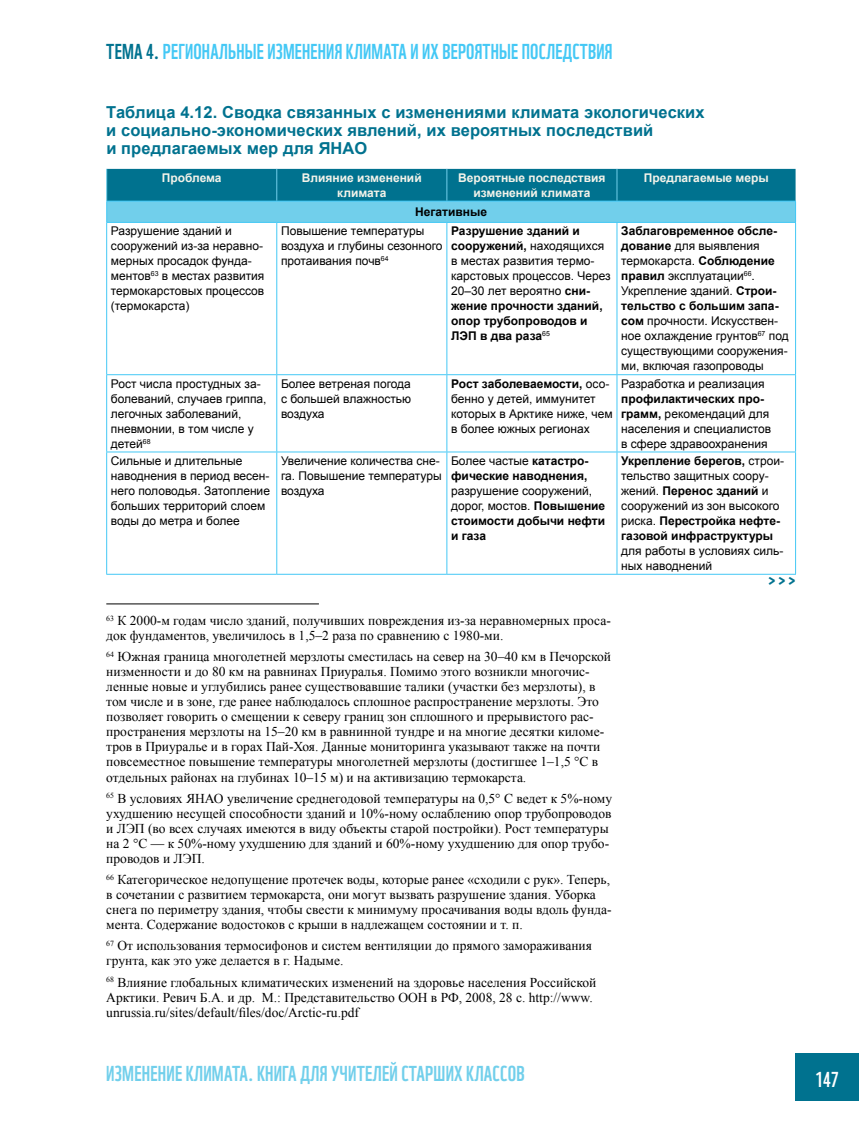
<style>
.page{position:relative;width:859px;height:1123px;background:#fff}
.page>*{position:absolute;margin:0;border:0;box-sizing:border-box;transform-origin:0 0}
.t1{font:21px "WWF";letter-spacing:.01em;color:#44c8f5}
.t2{font:21px "WWF";letter-spacing:.01em;color:#71cfeb}
.t3{font:21px "WWF";color:#00728f}
.t4{font:21px "WWF";color:#fff}
.t5{font:18px "WWF";color:#00728f}
.t6{font:700 16.5px/18px "Arial";letter-spacing:.005em;color:#00728f}
.t7{font:13.5px/15px "Times New Roman";color:#000}
.t8{font:12px/15px "Arial";color:#000}
.t9{font:700 12px/15px "Arial";color:#000}
.t10{font:700 12px/15px "Arial";color:#f4f3ea;text-align:center}
.s1{color:#00728f}
.s2{font-weight:400}
.s3{font-weight:700}
</style>
<div class="page">
<div style="left:795px;top:1053px;width:64px;height:47px;background:#00728f"></div>
<hr style="left:106px;top:603px;width:213px;height:1px;background:#000">
<svg style="left:107px;top:223px;width:688px;height:351px"></svg>
<hr style="left:276px;top:223px;width:1px;height:151px;background:#44c8f5">
<hr style="left:446px;top:223px;width:1px;height:151px;background:#44c8f5">
<hr style="left:617px;top:223px;width:1px;height:151px;background:#44c8f5">
<hr style="left:276px;top:375px;width:1px;height:76px;background:#44c8f5">
<hr style="left:446px;top:375px;width:1px;height:76px;background:#44c8f5">
<hr style="left:617px;top:375px;width:1px;height:76px;background:#44c8f5">
<hr style="left:276px;top:452px;width:1px;height:122px;background:#44c8f5">
<hr style="left:446px;top:452px;width:1px;height:122px;background:#44c8f5">
<hr style="left:617px;top:452px;width:1px;height:122px;background:#44c8f5">
<hr style="left:106px;top:223px;width:1px;height:151px;background:#44c8f5">
<hr style="left:106px;top:375px;width:1px;height:76px;background:#44c8f5">
<hr style="left:106px;top:452px;width:1px;height:122px;background:#44c8f5">
<hr style="left:795px;top:223px;width:1px;height:151px;background:#44c8f5">
<hr style="left:106px;top:374px;width:171px;height:1px;background:#44c8f5">
<hr style="left:277px;top:374px;width:170px;height:1px;background:#44c8f5">
<hr style="left:447px;top:374px;width:170px;height:1px;background:#44c8f5">
<hr style="left:617px;top:374px;width:179px;height:1px;background:#44c8f5">
<hr style="left:795px;top:375px;width:1px;height:76px;background:#44c8f5">
<hr style="left:106px;top:451px;width:171px;height:1px;background:#44c8f5">
<hr style="left:277px;top:451px;width:170px;height:1px;background:#44c8f5">
<hr style="left:447px;top:451px;width:170px;height:1px;background:#44c8f5">
<hr style="left:617px;top:451px;width:179px;height:1px;background:#44c8f5">
<hr style="left:795px;top:452px;width:1px;height:122px;background:#44c8f5">
<hr style="left:106px;top:574px;width:171px;height:1px;background:#44c8f5">
<hr style="left:277px;top:574px;width:170px;height:1px;background:#44c8f5">
<hr style="left:447px;top:574px;width:170px;height:1px;background:#44c8f5">
<hr style="left:617px;top:574px;width:179px;height:1px;background:#44c8f5">
<svg style="left:106px;top:169px;width:690px;height:53px;background:#2d97b4"></svg>
<hr style="left:106px;top:222px;width:171px;height:1px;background:#44c8f5">
<hr style="left:277px;top:222px;width:170px;height:1px;background:#44c8f5">
<hr style="left:447px;top:222px;width:170px;height:1px;background:#44c8f5">
<hr style="left:617px;top:222px;width:179px;height:1px;background:#44c8f5">
<h1 class="t3" style="left:106px;top:35px;width:10px">ТЕМА</h1>
<h1 class="t1" style="left:146px;top:35px;width:139px"><span class="s1">4.</span> РЕГИОНАЛЬНЫЕ ИЗМЕНЕН</h1>
<h1 class="t1" style="left:326px;top:35px;width:55px">ИЯ КЛИМАТА</h1>
<h1 class="t1" style="left:410px;top:35px;width:203px">И ИХ ВЕРОЯТНЫЕ ПОСЛЕДСТВИЯ</h1>
<p class="t6" style="left:106px;top:104px;width:600px">Таблица 4.12. Сводка связанных с изменениями климата экологических и социально-экономических явлений, их вероятных последствий<br>и предлагаемых мер для ЯНАО</p>
<p class="t10" style="left:162px;top:170px;width:61px">Проблема</p>
<p class="t10" style="left:302px;top:170px;width:121px">Влияние изменений климата</p>
<p class="t10" style="left:458px;top:170px;width:149px">Вероятные последствия изменений климата</p>
<p class="t10" style="left:644px;top:170px;width:126px">Предлагаемые меры</p>
<p class="t9" style="left:415px;top:205px;width:73px">Негативные</p>
<p class="t8" style="left:111px;top:224px;width:155px">Разрушение зданий и сооружений из-за неравно&shy;мерных просадок фунда&shy;ментов<sup>63</sup> в местах развития термокарстовых процессов (термокарста)</p>
<p class="t8" style="left:281px;top:224px;width:163px">Повышение температуры воздуха и глубины сезонного протаивания почв<sup>64</sup></p>
<p class="t9" style="left:451px;top:224px;width:161px">Разрушение зданий и сооружений, <span class="s2">находящихся в местах развития термо&shy;карстовых процессов. Через<br>20–30 лет вероятно</span> сни&shy;жение прочности зданий, опор трубопроводов и<br>ЛЭП в два раза<sup>65</sup></p>
<p class="t8" style="left:621px;top:224px;width:169px"><span class="s3">Заблаговременное обсле&shy;дование</span> для выявления термокарста. <span class="s3">Соблюдение правил</span> эксплуатации<sup>66</sup>.<br>Укрепление зданий. <span class="s3">Строи&shy;тельство с большим запа&shy;сом</span> прочности. Искусствен&shy;ное охлаждение грунтов<sup>67</sup> под существующими сооружения&shy;ми, включая газопроводы</p>
<p class="t8" style="left:111px;top:376px;width:157px">Рост числа простудных за&shy;болеваний, случаев гриппа, легочных заболеваний, пневмонии, в том числе у детей<sup>68</sup></p>
<p class="t8" style="left:281px;top:376px;width:132px;text-align:justify">Более ветреная погода с большей влажностью воздуха</p>
<p class="t8" style="left:451px;top:376px;width:163px"><span class="s3">Рост заболеваемости,</span> осо&shy;бенно у детей, иммунитет которых в Арктике ниже, чем в более южных регионах</p>
<p class="t8" style="left:621px;top:376px;width:145px">Разработка и реализация</p>
<p class="t8" style="left:621px;top:391px;width:151px"><span class="s3">профилактических про&shy;грамм,</span> рекомендаций для населения и специалистов в сфере здравоохранения</p>
<p class="t8" style="left:111px;top:453px;width:161px">Сильные и длительные наводнения в период весен&shy;него половодья. Затопление больших территорий слоем воды до метра и более</p>
<p class="t8" style="left:281px;top:453px;width:162px">Увеличение количества сне&shy;га. Повышение температуры воздуха</p>
<p class="t9" style="left:451px;top:453px;width:139px"><span class="s2">Более частые</span> катастро&shy;фические наводнения,</p>
<p class="t8" style="left:451px;top:483px;width:156px">разрушение сооружений, дорог, мостов. <span class="s3">Повышение стоимости добычи нефти и газа</span></p>
<p class="t9" style="left:621px;top:453px;width:164px">Укрепление берегов, <span class="s2">строи&shy;тельство защитных соору&shy;жений.</span> Перенос зданий <span class="s2">и сооружений из зон высокого риска.</span> Перестройка нефте&shy;газовой инфраструктуры</p>
<p class="t8" style="left:621px;top:543px;width:164px">для работы в условиях силь&shy;ных наводнений</p>
<h2 class="t5" style="left:768px;top:567px;width:29px">&gt; &gt; &gt;</h2>
<p class="t7" style="left:106px;top:613px;width:506px"><sup>63</sup> К 2000-м годам число зданий, получивших повреждения из-за неравномерных проса&shy;док фундаментов, увеличилось в 1,5–2 раза по сравнению с 1980-ми.</p>
<p class="t7" style="left:106px;top:649px;width:506px"><sup>64</sup> Южная граница многолетней мерзлоты сместилась на север на 30–40 км в Печорской низменности и до 80 км на равнинах Приуралья. Помимо этого возникли многочис&shy;ленные новые и углубились ранее существовавшие талики (участки без мерзлоты), в том числе и в зоне, где ранее наблюдалось сплошное распространение мерзлоты. Это позволяет говорить о смещении к северу границ зон сплошного и прерывистого рас&shy;пространения мерзлоты на 15–20 км в равнинной тундре и на многие десятки киломе&shy;тров в Приуралье и в горах Пай-Хоя. Данные мониторинга указывают также на почти повсеместное повышение температуры многолетней мерзлоты (достигшее 1–1,5 °С в отдельных районах на глубинах 10–15 м) и на активизацию термокарста.</p>
<p class="t7" style="left:106px;top:790px;width:507px"><sup>65</sup> В условиях ЯНАО увеличение среднегодовой температуры на 0,5° С ведет к 5%-ному ухудшению несущей способности зданий и 10%-ному ослаблению опор трубопроводов и ЛЭП (во всех случаях имеются в виду объекты старой постройки). Рост температуры на 2 °С — к 50%-ному ухудшению для зданий и 60%-ному ухудшению для опор трубо&shy;проводов и ЛЭП.</p>
<p class="t7" style="left:106px;top:871px;width:507px"><sup>66</sup> Категорическое недопущение протечек воды, которые ранее «сходили с рук». Теперь, в сочетании с развитием термокарста, они могут вызвать разрушение здания. Уборка снега по периметру здания, чтобы свести к минимуму просачивания воды вдоль фунда&shy;мента. Содержание водостоков с крыши в надлежащем состоянии и т. п.</p>
<p class="t7" style="left:106px;top:938px;width:487px"><sup>67</sup> От использования термосифонов и систем вентиляции до прямого замораживания грунта, как это уже делается в г. Надыме.</p>
<p class="t7" style="left:106px;top:974px;width:492px"><sup>68</sup> Влияние глобальных климатических изменений на здоровье населения Российской<br>Арктики. Ревич Б.А. и др. М.: Представительство ООН в РФ, 2008, 28 с. http://www. unrussia.ru/sites/default/files/doc/Arctic-ru.pdf</p>
<h1 class="t2" style="left:106px;top:1057px;width:18px">ИЗМЕНЕН</h1>
<h1 class="t2" style="left:166px;top:1057px;width:56px">ИЕКЛИМАТА</h1>
<h1 class="t2" style="left:248px;top:1057px;width:278px">. КНИГА ДЛЯ УЧИТЕЛЕЙ СТАРШИХ КЛАССОВ</h1>
<h1 class="t4" style="left:815px;top:1062px;width:25px">147</h1>
</div>
